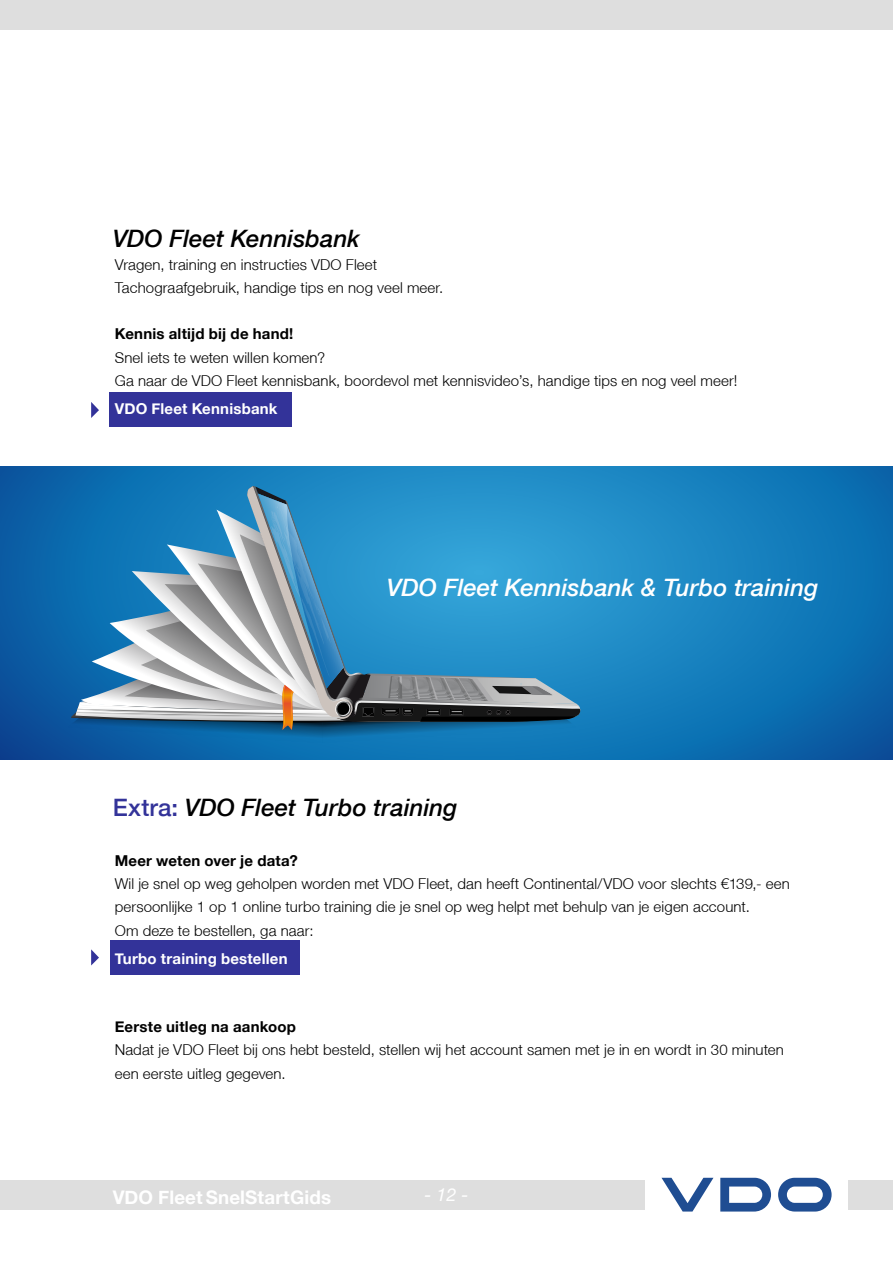
<style>
.page{position:relative;width:893px;height:1263px;background:#fff}
.page>*{position:absolute;margin:0;border:0;box-sizing:border-box;transform-origin:0 0}
.t1{font:italic 500 24px "Helvetica Neue LT";color:#000}
.t2{font:italic 500 24px "Helvetica Neue LT";color:#fff}
.t3{font:700 18.75px "Helvetica Neue";letter-spacing:.01em;color:#fff}
.t4{font:italic 18px "Helvetica Neue";color:#fff}
.t5{font:300 15px/23.2px "Helvetica Neue LT";letter-spacing:.01em;color:#000}
.t6{font:700 15px "Helvetica Neue";letter-spacing:.015em;color:#000}
.t7{font:700 15px "Helvetica Neue";letter-spacing:.015em;color:#fff}
.s1{font-style:normal;color:#339}
</style>
<div class="page">
<svg style="left:661px;top:1178px;width:52px;height:33px"></svg>
<svg style="left:720px;top:1178px;width:51px;height:33px"></svg>
<svg style="left:778px;top:1178px;width:54px;height:33px"></svg>
<div style="left:0;top:0;width:893px;height:30px;background:#dedede"></div>
<div style="left:0;top:1180px;width:645px;height:30px;background:#dedede"></div>
<div style="left:848px;top:1180px;width:45px;height:30px;background:#dedede"></div>
<div style="left:110px;top:940px;width:189px;height:34px;background:#339"></div>
<svg style="left:91px;top:949px;width:8px;height:16px"></svg>
<div style="left:110px;top:393px;width:182px;height:34px;background:#339"></div>
<svg style="left:91px;top:402px;width:8px;height:16px"></svg>
<svg style="left:0;top:467px;width:893px;height:292px;background:#1275b6"></svg>
<svg style="left:69px;top:486px;width:511px;height:257px;background:#4c92b9"></svg>
<h1 class="t1" style="left:113px;top:224px;width:249px">VDO Fleet Kennisbank</h1>
<p class="t5" style="left:115px;top:252px;width:330px">Vragen, training en instructies VDO Fleet<br>Tachograafgebruik, handige tips en nog veel meer.</p>
<p class="t6" style="left:115px;top:322px;width:180px">Kennis altijd bij de hand!</p>
<p class="t5" style="left:115px;top:345px;width:624px">Snel iets te weten willen komen?<br>Ga naar de VDO Fleet kennisbank, boordevol met kennisvideo’s, handige tips en nog veel meer!</p>
<p class="t7" style="left:115px;top:397px;width:164px">VDO Fleet Kennisbank</p>
<h1 class="t2" style="left:387px;top:573px;width:433px">VDO Fleet Kennisbank &amp; Turbo training</h1>
<h1 class="t1" style="left:113px;top:793px;width:346px"><span class="s1">Extra:</span> VDO Fleet Turbo training</h1>
<p class="t6" style="left:115px;top:849px;width:185px">Meer weten over je data?</p>
<p class="t5" style="left:115px;top:872px;width:677px">Wil je snel op weg geholpen worden met VDO Fleet, dan heeft Continental/VDO voor slechts €139,- een persoonlijke 1 op 1 online turbo training die je snel op weg helpt met behulp van je eigen account.<br>Om deze te bestellen, ga naar:</p>
<p class="t7" style="left:115px;top:947px;width:174px">Turbo training bestellen</p>
<p class="t6" style="left:115px;top:1015px;width:183px">Eerste uitleg na aankoop</p>
<p class="t5" style="left:115px;top:1038px;width:671px">Nadat je VDO Fleet bij ons hebt besteld, stellen wij het account samen met je in en wordt in 30 minuten een eerste uitleg gegeven.</p>
<p class="t3" style="left:113px;top:1182px;width:220px">VDO FleetSnelStartGids</p>
<p class="t4" style="left:424px;top:1181px;width:46px">- 12 -</p>
</div>
